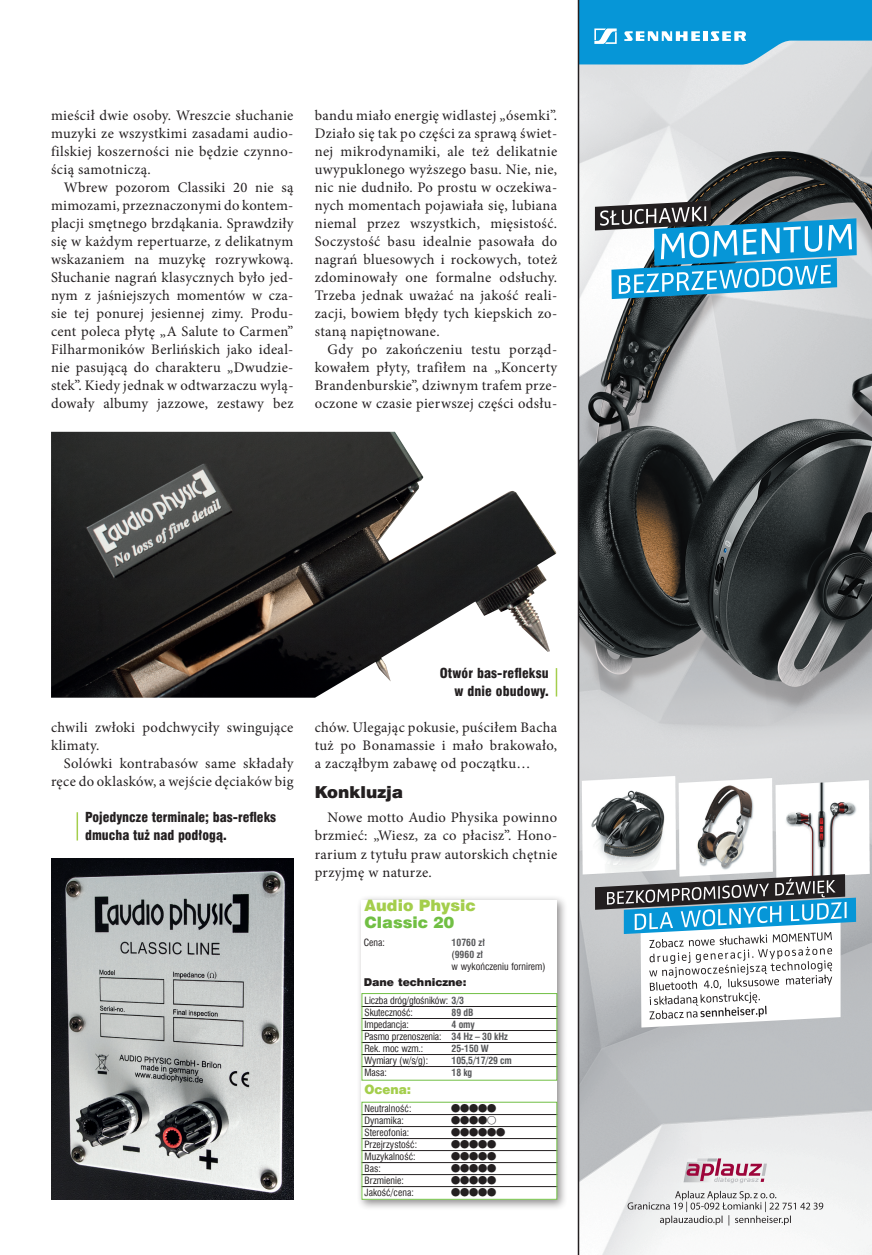
<style>
.page{position:relative;width:872px;height:1255px;background:#fff}
.page>*{position:absolute;margin:0;border:0;box-sizing:border-box;transform-origin:0 0}
.srodtytuly{font:16.5px "Swis 721 Blk EU";color:#231f20}
.glowka_tabeli_danych{font:15.75px/16.5px "Swis 721 Blk EU";letter-spacing:.005em;color:#a4ce4c}
.tekst{font:14.55px/18px "Minion Pro";letter-spacing:.025em;color:#231f20;text-align:justify}
.podpis_do_ilustracji{font:13.5px/18px "Swis 721 Blk Cn EU";color:#231f20}
.glowka_tabeli_danych-2{font:12px "Swis 721 Blk 2 EU";color:#a4ce4c}
.t1{font:10.8px "Swis 721 Blk EU";color:#231f20}
.dane_techniczne_w_ta{font:9.75px/12px "Swis 721 Cn EU";color:#231f20}
.dane_techniczne_w_ta-2{font:9.75px "Hi Fi Hd";color:#231f20}
.dane_techniczne_w_ta-3{font:700 9.75px "Swis 721 Cn EU";letter-spacing:-.01em;color:#57585a}
.s1{color:#71bf44}
.s2{font-weight:700;color:#57585a}
</style>
<div class="page">
<div style="left:356px;top:894px;width:212px;height:316px;background:#231f20;opacity:.5"></div>
<div style="left:361px;top:899px;width:196px;height:300px;background:#fff"></div>
<hr style="left:361px;top:1006px;width:196px;height:1px;background:#231f20">
<hr style="left:361px;top:1018px;width:196px;height:1px;background:#231f20">
<hr style="left:361px;top:1030px;width:196px;height:1px;background:#231f20">
<hr style="left:361px;top:1042px;width:196px;height:1px;background:#231f20">
<hr style="left:361px;top:1054px;width:196px;height:1px;background:#231f20">
<hr style="left:361px;top:1066px;width:196px;height:1px;background:#231f20">
<hr style="left:361px;top:1114px;width:196px;height:1px;background:#231f20">
<hr style="left:361px;top:1126px;width:196px;height:1px;background:#231f20">
<hr style="left:361px;top:1138px;width:196px;height:1px;background:#231f20">
<hr style="left:361px;top:1150px;width:196px;height:1px;background:#231f20">
<hr style="left:361px;top:1162px;width:196px;height:1px;background:#231f20">
<hr style="left:361px;top:1174px;width:196px;height:1px;background:#231f20">
<hr style="left:361px;top:1186px;width:196px;height:1px;background:#231f20">
<div style="left:361px;top:993px;width:196px;height:87px;border:1px solid #71bf44"></div>
<div style="left:361px;top:1101px;width:196px;height:98px;border:1px solid #71bf44"></div>
<svg style="left:77px;top:812px;width:1px;height:28px"></svg>
<img style="left:51px;top:858px;width:242px;height:341px">
<img style="left:51px;top:432px;width:506px;height:265px">
<svg style="left:556px;top:668px;width:1px;height:28px"></svg>
<svg style="left:578px;top:0;width:294px;height:1254px"></svg>
<p class="tekst" style="left:51px;top:106px;width:244px">mieścił dwie osoby. Wreszcie słuchanie muzyki ze wszystkimi zasadami audio&shy;filskiej koszerności nie będzie czynno&shy;ścią samotniczą.</p>
<p class="tekst" style="left:51px;top:178px;width:244px;text-indent:13px">Wbrew pozorom Classiki 20 nie są mimozami, przeznaczonymi do kontem&shy;placji smętnego brzdąkania. Sprawdziły się w każdym repertuarze, z delikatnym wskazaniem na muzykę rozrywkową.<br>Słuchanie nagrań klasycznych było jed&shy;nym z jaśniejszych momentów w cza&shy;sie tej ponurej jesiennej zimy. Produ&shy;cent poleca płytę „A Salute to Carmen” Filharmoników Berlińskich jako ideal&shy;nie pasującą do charakteru „Dwudzie&shy;stek”. Kiedy jednak w odtwarzaczu wylą&shy;dowały albumy jazzowe, zestawy bez</p>
<p class="tekst" style="left:315px;top:106px;width:244px">bandu miało energię widlastej „ósemki”.<br>Działo się tak po części za sprawą świet&shy;nej mikrodynamiki, ale też delikatnie uwypuklonego wyższego basu. Nie, nie, nic nie dudniło. Po prostu w oczekiwa&shy;nych momentach pojawiała się, lubiana niemal przez wszystkich, mięsistość.<br>Soczystość basu idealnie pasowała do nagrań bluesowych i rockowych, toteż zdominowały one formalne odsłuchy.<br>Trzeba jednak uważać na jakość reali&shy;zacji, bowiem błędy tych kiepskich zo&shy;staną napiętnowane.</p>
<p class="tekst" style="left:315px;top:340px;width:244px;text-indent:13px">Gdy po zakończeniu testu porząd&shy;kowałem płyty, trafiłem na „Koncerty Brandenburskie”, dziwnym trafem prze&shy;oczone w czasie pierwszej części odsłu-</p>
<p class="tekst" style="left:51px;top:718px;width:244px">chwili zwłoki podchwyciły swingujące klimaty.</p>
<p class="tekst" style="left:51px;top:754px;width:244px;text-align:right">Solówki kontrabasów same składały ręce do oklasków, a wejście dęciaków big</p>
<p class="podpis_do_ilustracji" style="left:85px;top:809px;width:193px">Pojedyncze terminale; bas-refleks dmucha tuż nad podłogą.</p>
<p class="podpis_do_ilustracji" style="left:440px;top:665px;width:110px;text-align:right">Otwór bas-refleksu w dnie obudowy.</p>
<p class="tekst" style="left:315px;top:718px;width:244px">chów. Ulegając pokusie, puściłem Bacha tuż po Bonamassie i mało brakowało, a zacząłbym zabawę od początku…</p>
<p class="srodtytuly" style="left:315px;top:782px;width:90px">Konkluzja</p>
<p class="tekst" style="left:315px;top:808px;width:244px;text-indent:13px">Nowe motto Audio Physika powinno brzmieć: „Wiesz, za co płacisz”. Hono&shy;rarium z tytułu praw autorskich chętnie przyjmę w naturze.</p>
<p class="glowka_tabeli_danych" style="left:364px;top:897px;width:113px">Audio Physic<br><span class="s1">Classic 20</span></p>
<p class="dane_techniczne_w_ta" style="left:364px;top:936px;width:23px">Cena:</p>
<p class="dane_techniczne_w_ta-3" style="left:451px;top:936px;width:35px">10760 zł</p>
<p class="dane_techniczne_w_ta" style="left:451px;top:948px;width:96px">(<span class="s2">9960 zł<br></span>w wykończeniu fornirem)</p>
<p class="t1" style="left:364px;top:975px;width:104px">Dane techniczne:</p>
<p class="dane_techniczne_w_ta" style="left:364px;top:994px;width:101px">Liczba dróg/głośników: <span class="s2">3/3</span></p>
<p class="dane_techniczne_w_ta" style="left:364px;top:1006px;width:50px">Skuteczność:</p>
<p class="dane_techniczne_w_ta-3" style="left:451px;top:1006px;width:23px">89 dB</p>
<p class="dane_techniczne_w_ta" style="left:364px;top:1018px;width:46px">Impedancja:</p>
<p class="dane_techniczne_w_ta-3" style="left:451px;top:1018px;width:25px">4 omy</p>
<p class="dane_techniczne_w_ta" style="left:364px;top:1030px;width:145px">Pasmo przenoszenia: <span class="s2">34 Hz – 30 kHz</span></p>
<p class="dane_techniczne_w_ta" style="left:364px;top:1042px;width:60px">Rek. moc wzm.:</p>
<p class="dane_techniczne_w_ta-3" style="left:451px;top:1042px;width:39px">25-150 W</p>
<p class="dane_techniczne_w_ta" style="left:364px;top:1054px;width:65px">Wymiary (w/s/g):</p>
<p class="dane_techniczne_w_ta-3" style="left:451px;top:1054px;width:62px">105,5/17/29 cm</p>
<p class="dane_techniczne_w_ta" style="left:364px;top:1066px;width:24px">Masa:</p>
<p class="dane_techniczne_w_ta-3" style="left:451px;top:1066px;width:22px">18 kg</p>
<p class="glowka_tabeli_danych-2" style="left:364px;top:1081px;width:48px">Ocena:</p>
<p class="dane_techniczne_w_ta" style="left:364px;top:1102px;width:48px">Neutralność:</p>
<p class="dane_techniczne_w_ta-2" style="left:451px;top:1102px;width:46px">≤≤≤≤≤</p>
<p class="dane_techniczne_w_ta" style="left:364px;top:1114px;width:41px">Dynamika:</p>
<p class="dane_techniczne_w_ta-2" style="left:451px;top:1114px;width:46px">≤≤≤≤≥</p>
<p class="dane_techniczne_w_ta" style="left:364px;top:1126px;width:46px">Stereofonia:</p>
<p class="dane_techniczne_w_ta-2" style="left:451px;top:1126px;width:55px">≤≤≤≤≤≤</p>
<p class="dane_techniczne_w_ta" style="left:364px;top:1138px;width:54px">Przejrzystość:</p>
<p class="dane_techniczne_w_ta-2" style="left:451px;top:1138px;width:46px">≤≤≤≤≤</p>
<p class="dane_techniczne_w_ta" style="left:364px;top:1150px;width:53px">Muzykalność:</p>
<p class="dane_techniczne_w_ta-2" style="left:451px;top:1150px;width:46px">≤≤≤≤≤</p>
<p class="dane_techniczne_w_ta" style="left:364px;top:1162px;width:18px">Bas:</p>
<p class="dane_techniczne_w_ta-2" style="left:451px;top:1162px;width:46px">≤≤≤≤≤</p>
<p class="dane_techniczne_w_ta" style="left:364px;top:1174px;width:41px">Brzmienie:</p>
<p class="dane_techniczne_w_ta-2" style="left:451px;top:1174px;width:46px">≤≤≤≤≤</p>
<p class="dane_techniczne_w_ta" style="left:364px;top:1186px;width:51px">Jakość/cena:</p>
<p class="dane_techniczne_w_ta-2" style="left:451px;top:1186px;width:46px">≤≤≤≤≤</p>
</div>
